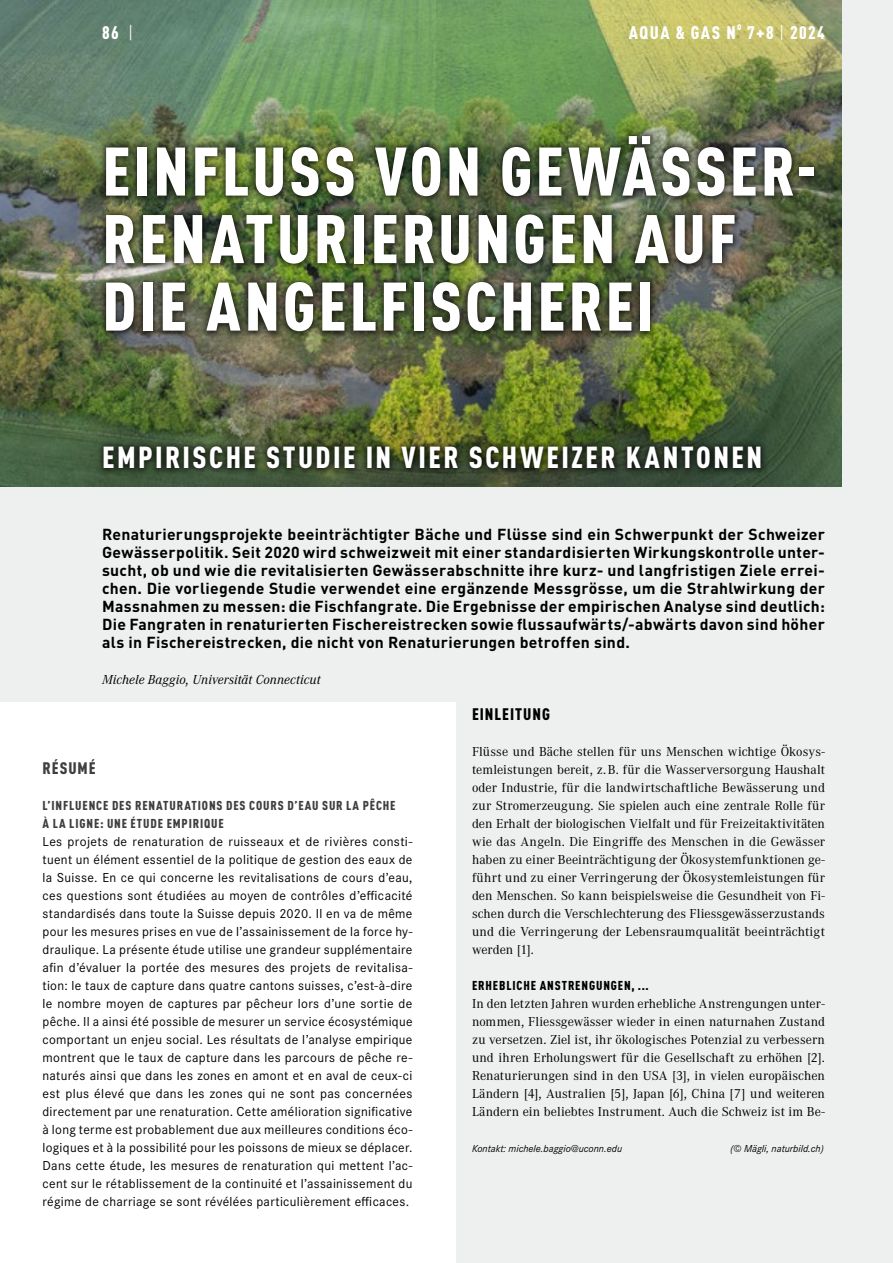
<style>
.page{position:relative;width:893px;height:1263px;background:#eeefef}
.page>*{position:absolute;margin:0;border:0;box-sizing:border-box;transform-origin:0 0}
.Haupttitel_45_PT_D_F{font:900 condensed 67.5px/67.5px "DINOT";letter-spacing:.045em;color:#fff}
.Titel_20_PT_D_F_Weis{font:900 condensed 30px "DINOT";letter-spacing:.085em;color:#fff}
.Ausgabe_Weiss_x01{font:900 condensed 18px "DINOT";letter-spacing:.08em;color:#fff}
.Rubriktitel_D_Weiss{font:900 condensed 18px "DINOT";color:#fff}
.Untertitel_1_D_x06{font:900 condensed 16.5px "DINOT";letter-spacing:.06em;color:#000}
.Untertitel_1_F_x06{font:900 condensed 16.5px "DINOT";letter-spacing:.055em;color:#3e403e}
.Lead_D_x03{font:700 15.75px/18px "DINOT";letter-spacing:.02em;color:#000;text-align:justify}
.Kastentext_F_x09{font:13.5px/18px "Corporate S";letter-spacing:.025em;color:#000;text-align:justify}
.Fliesstext_D_x05{font:13.5px/18px "Corporate A";letter-spacing:.005em;color:#000;text-align:justify}
.Autor_D_x04{font:italic 13.5px "Corporate A";letter-spacing:.01em;color:#000}
.Untertitel_2_F_x07{font:900 condensed 12.75px "DINOT";letter-spacing:.07em;color:#3e403e}
.Untertitel_2_D_x07{font:900 condensed 12.75px "DINOT";letter-spacing:.07em;color:#000}
.Fusszeile_x17{font:italic 10.5px "Corporate S";color:#000}
.Ausgabe_Weiss_x01-2{font:900 condensed 10.5px "DINOT";color:#fff}
.s1{font-weight:400}
</style>
<div class="page">
<div style="left:0;top:702px;width:455px;height:561px;background:#fff"></div>
<img style="left:0;top:0;width:842px;height:486px">
<div style="left:98px;top:128px;width:724px;height:211px;background:#000;opacity:.75"></div>
<div style="left:96px;top:438px;width:672px;height:38px;background:#000;opacity:.75"></div>
<p class="Rubriktitel_D_Weiss" style="left:102px;top:22px;width:32px">86 <span class="s1">|</span></p>
<p class="Ausgabe_Weiss_x01" style="left:629px;top:22px;width:109px">AQUA &amp; GAS N</p>
<p class="Ausgabe_Weiss_x01-2" style="left:737px;top:20px;width:6px">o</p>
<p class="Ausgabe_Weiss_x01" style="left:747px;top:22px;width:79px">7+8 <span class="s1">|</span> 2024</p>
<p class="Haupttitel_45_PT_D_F" style="left:102px;top:137px;width:716px">EINFLUSS VON GEWÄSSER-<br>RENATURIERUNGEN AUF<br>DIE ANGELFISCHEREI</p>
<p class="Titel_20_PT_D_F_Weis" style="left:102px;top:439px;width:661px">EMPIRISCHE STUDIE IN VIER SCHWEIZER KANTONEN</p>
<p class="Lead_D_x03" style="left:102px;top:525px;width:724px">Renaturierungsprojekte beeinträchtigter Bäche und Flüsse sind ein Schwerpunkt der Schweizer Gewässerpolitik. Seit 2020 wird schweizweit mit einer standardisierten Wirkungskontrolle unter&shy;sucht, ob und wie die revitalisierten Gewässerabschnitte ihre kurz- und langfristigen Ziele errei&shy;chen. Die vorliegende Studie verwendet eine ergänzende Messgrösse, um die Strahlwirkung der Massnahmen zu messen: die Fischfangrate. Die Ergebnisse der empirischen Analyse sind deutlich:<br>Die Fangraten in renaturierten Fischereistrecken sowie flussaufwärts/-abwärts davon sind höher als in Fischereistrecken, die nicht von Renaturierungen betroffen sind.</p>
<p class="Autor_D_x04" style="left:102px;top:670px;width:220px">Michele Baggio, Universität Connecticut</p>
<p class="Untertitel_1_F_x06" style="left:43px;top:758px;width:55px">RÉSUMÉ</p>
<p class="Untertitel_2_F_x07" style="left:43px;top:798px;width:354px">L’INFLUENCE DES RENATURATIONS DES COURS D’EAU SUR LA PÊCHE</p>
<p class="Untertitel_2_F_x07" style="left:43px;top:816px;width:183px">À LA LIGNE: UNE ÉTUDE EMPIRIQUE</p>
<p class="Kastentext_F_x09" style="left:43px;top:832px;width:371px">Les projets de renaturation de ruisseaux et de rivières consti&shy;tuent un élément essentiel de la politique de gestion des eaux de la Suisse. En ce qui concerne les revitalisations de cours d’eau, ces questions sont étudiées au moyen de contrôles d’efficacité standardisés dans toute la Suisse depuis 2020. Il en va de même pour les mesures prises en vue de l’assainissement de la force hy&shy;draulique. La présente étude utilise une grandeur supplémentaire afin d’évaluer la portée des mesures des projets de revitalisa&shy;tion: le taux de capture dans quatre cantons suisses, c’est-à-dire le nombre moyen de captures par pêcheur lors d’une sortie de pêche. Il a ainsi été possible de mesurer un service écosystémique comportant un enjeu social. Les résultats de l’analyse empirique montrent que le taux de capture dans les parcours de pêche re&shy;naturés ainsi que dans les zones en amont et en aval de ceux-ci est plus élevé que dans les zones qui ne sont pas concernées directement par une renaturation. Cette amélioration significative à long terme est probablement due aux meilleures conditions éco&shy;logiques et à la possibilité pour les poissons de mieux se déplacer.<br>Dans cette étude, les mesures de renaturation qui mettent l’ac&shy;cent sur le rétablissement de la continuité et l’assainissement du régime de charriage se sont révélées particulièrement efficaces.</p>
<p class="Untertitel_1_D_x06" style="left:472px;top:704px;width:79px">EINLEITUNG</p>
<p class="Fliesstext_D_x05" style="left:472px;top:742px;width:354px">Flüsse und Bäche stellen für uns Menschen wichtige Ökosys&shy;temleistungen bereit, z. B. für die Wasserversorgung Haushalt oder Industrie, für die landwirtschaftliche Bewässerung und zur Stromerzeugung. Sie spielen auch eine zentrale Rolle für den Erhalt der biologischen Vielfalt und für Freizeitaktivitäten wie das Angeln. Die Eingriffe des Menschen in die Gewässer haben zu einer Beeinträchtigung der Ökosystemfunktionen ge&shy;führt und zu einer Verringerung der Ökosystemleistungen für den Menschen. So kann beispielsweise die Gesundheit von Fi&shy;schen durch die Verschlechterung des Fliessgewässerzustands und die Verringerung der Lebensraumqualität beeinträchtigt werden [1].</p>
<p class="Untertitel_2_D_x07" style="left:472px;top:978px;width:178px">ERHEBLICHE ANSTRENGUNGEN, ...</p>
<p class="Fliesstext_D_x05" style="left:472px;top:994px;width:354px">In den letzten Jahren wurden erhebliche Anstrengungen unter&shy;nommen, Fliessgewässer wieder in einen naturnahen Zustand zu versetzen. Ziel ist, ihr ökologisches Potenzial zu verbessern und ihren Erholungswert für die Gesellschaft zu erhöhen [2].<br>Renaturierungen sind in den USA [3], in vielen europäischen Ländern [4], Australien [5], Japan [6], China [7] und weiteren Ländern ein beliebtes Instrument. Auch die Schweiz ist im Be-</p>
<p class="Fusszeile_x17" style="left:472px;top:1141px;width:152px">Kontakt: michele.baggio@uconn.edu</p>
<p class="Fusszeile_x17" style="left:730px;top:1141px;width:95px">(© Mägli, naturbild.ch)</p>
</div>
